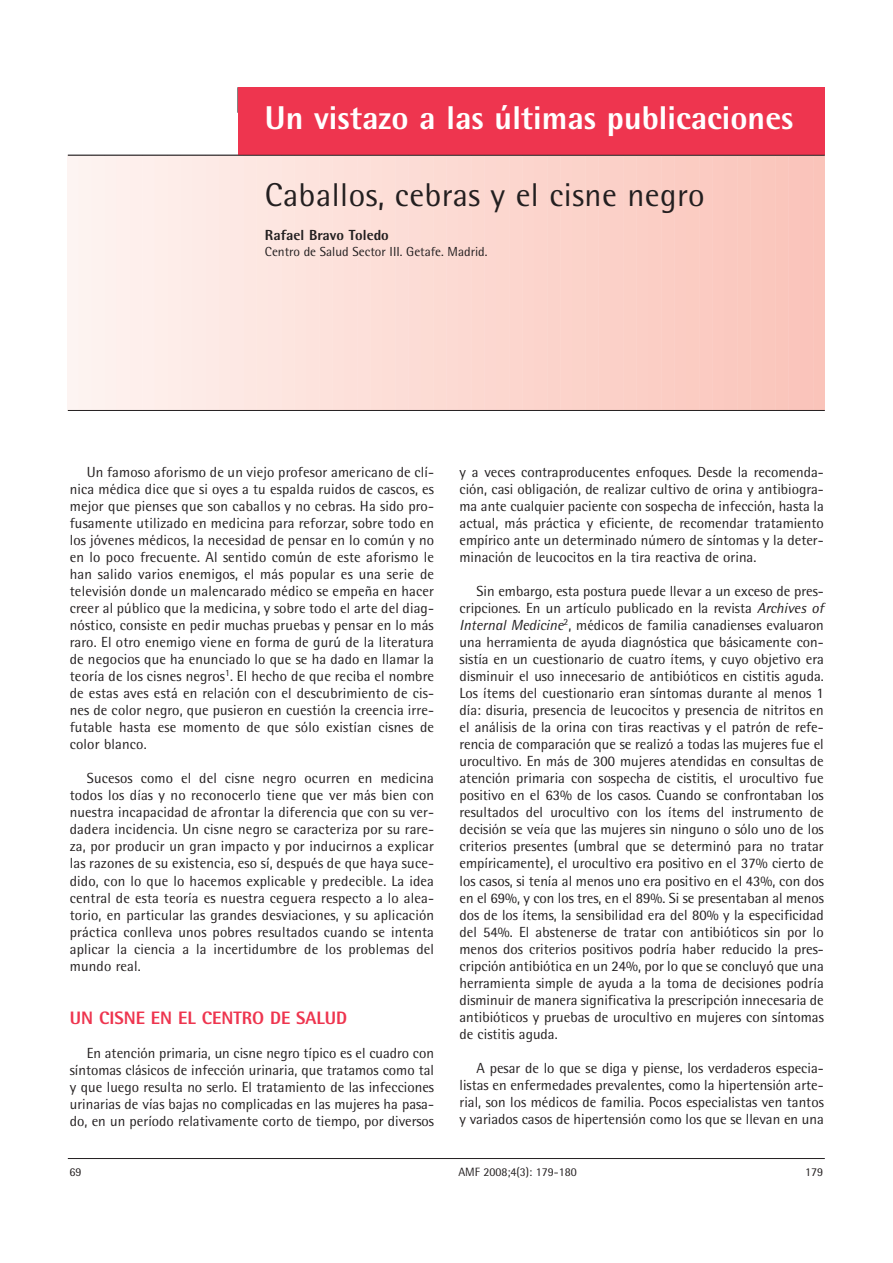
<style>
.page{position:relative;width:893px;height:1263px;background:#fff}
.page>*{position:absolute;margin:0;border:0;box-sizing:border-box;transform-origin:0 0}
.t1{font:800 33px "Rotis Semi Sans";color:#fff}
.t2{font:33px "Rotis Semi Sans";letter-spacing:.015em;color:#231f20}
.t3{font:800 18px "Rotis Semi Sans";color:#ee354f}
.t4{font:14.7px/17px "Rotis Semi Sans";color:#231f20;text-align:justify}
.t5{font:800 14.7px "Rotis Semi Sans";color:#231f20}
.t6{font:13.2px "Rotis Semi Sans";color:#231f20}
.t7{font:12px "Rotis Semi Sans";color:#231f20}
.s1{font-style:italic}
</style>
<div class="page">
<hr style="left:68px;top:1158px;width:757px;height:1px;background:#231f20">
<svg style="left:68px;top:194px;width:757px;height:216px;background:#fcdbd4"></svg>
<div style="left:238px;top:87px;width:587px;height:68px;background:#ee354f"></div>
<div style="left:69px;top:155px;width:7px;height:255px;background:#fdf4f2"></div>
<div style="left:82px;top:155px;width:7px;height:255px;background:#fdf3f0"></div>
<div style="left:94px;top:155px;width:8px;height:255px;background:#fdf2ef"></div>
<div style="left:107px;top:155px;width:7px;height:255px;background:#fdf1ee"></div>
<div style="left:120px;top:155px;width:7px;height:255px;background:#fef0ed"></div>
<div style="left:132px;top:155px;width:8px;height:255px;background:#feefec"></div>
<div style="left:145px;top:155px;width:7px;height:255px;background:#feefec"></div>
<div style="left:158px;top:155px;width:7px;height:255px;background:#feeeea"></div>
<div style="left:170px;top:155px;width:8px;height:255px;background:#feede9"></div>
<div style="left:183px;top:155px;width:7px;height:255px;background:#fdece8"></div>
<div style="left:196px;top:155px;width:7px;height:255px;background:#fdebe7"></div>
<div style="left:208px;top:155px;width:8px;height:255px;background:#fdeae6"></div>
<div style="left:221px;top:155px;width:7px;height:255px;background:#fde9e4"></div>
<div style="left:234px;top:155px;width:7px;height:255px;background:#fde8e4"></div>
<div style="left:246px;top:155px;width:8px;height:255px;background:#fde7e2"></div>
<div style="left:259px;top:155px;width:7px;height:255px;background:#fde7e1"></div>
<div style="left:271px;top:155px;width:8px;height:255px;background:#fde6e1"></div>
<div style="left:284px;top:155px;width:8px;height:255px;background:#fde5df"></div>
<div style="left:297px;top:155px;width:7px;height:255px;background:#fde4de"></div>
<div style="left:309px;top:155px;width:8px;height:255px;background:#fde3dd"></div>
<div style="left:322px;top:155px;width:8px;height:255px;background:#fde2dc"></div>
<div style="left:335px;top:155px;width:7px;height:255px;background:#fde1db"></div>
<div style="left:347px;top:155px;width:8px;height:255px;background:#fde0da"></div>
<div style="left:360px;top:155px;width:8px;height:255px;background:#fde0da"></div>
<div style="left:373px;top:155px;width:7px;height:255px;background:#fddfd8"></div>
<div style="left:385px;top:155px;width:8px;height:255px;background:#fdded7"></div>
<div style="left:398px;top:155px;width:8px;height:255px;background:#fcddd7"></div>
<div style="left:411px;top:155px;width:7px;height:255px;background:#fcdcd6"></div>
<div style="left:423px;top:155px;width:8px;height:255px;background:#fcdcd4"></div>
<div style="left:436px;top:155px;width:8px;height:255px;background:#fcdbd3"></div>
<div style="left:449px;top:155px;width:7px;height:255px;background:#fcdad3"></div>
<div style="left:461px;top:155px;width:8px;height:255px;background:#fcd9d2"></div>
<div style="left:474px;top:155px;width:8px;height:255px;background:#fcd8d0"></div>
<div style="left:487px;top:155px;width:7px;height:255px;background:#fcd7d0"></div>
<div style="left:499px;top:155px;width:8px;height:255px;background:#fcd7cf"></div>
<div style="left:512px;top:155px;width:8px;height:255px;background:#fcd6ce"></div>
<div style="left:525px;top:155px;width:7px;height:255px;background:#fcd5cd"></div>
<div style="left:537px;top:155px;width:8px;height:255px;background:#fcd4cc"></div>
<div style="left:550px;top:155px;width:8px;height:255px;background:#fbd3cb"></div>
<div style="left:563px;top:155px;width:7px;height:255px;background:#fcd3cb"></div>
<div style="left:575px;top:155px;width:8px;height:255px;background:#fbd3ca"></div>
<div style="left:588px;top:155px;width:8px;height:255px;background:#fbd2c9"></div>
<div style="left:601px;top:155px;width:7px;height:255px;background:#fbd1c8"></div>
<div style="left:613px;top:155px;width:8px;height:255px;background:#fbd0c8"></div>
<div style="left:626px;top:155px;width:8px;height:255px;background:#fbd0c7"></div>
<div style="left:639px;top:155px;width:7px;height:255px;background:#fbcfc6"></div>
<div style="left:651px;top:155px;width:8px;height:255px;background:#fbcec5"></div>
<div style="left:664px;top:155px;width:8px;height:255px;background:#fbcdc4"></div>
<div style="left:677px;top:155px;width:7px;height:255px;background:#fbccc3"></div>
<div style="left:689px;top:155px;width:8px;height:255px;background:#fbccc2"></div>
<div style="left:702px;top:155px;width:8px;height:255px;background:#fbcbc2"></div>
<div style="left:715px;top:155px;width:7px;height:255px;background:#fbcac1"></div>
<div style="left:727px;top:155px;width:8px;height:255px;background:#fac9c0"></div>
<div style="left:740px;top:155px;width:8px;height:255px;background:#fac9bf"></div>
<div style="left:753px;top:155px;width:7px;height:255px;background:#fac8be"></div>
<div style="left:765px;top:155px;width:8px;height:255px;background:#fac7bd"></div>
<div style="left:778px;top:155px;width:8px;height:255px;background:#fac6bc"></div>
<div style="left:791px;top:155px;width:7px;height:255px;background:#fac5bc"></div>
<div style="left:803px;top:155px;width:8px;height:255px;background:#fac4bb"></div>
<div style="left:816px;top:155px;width:8px;height:255px;background:#fac4ba"></div>
<hr style="left:68px;top:410px;width:757px;height:1px;background:#231f20">
<hr style="left:68px;top:155px;width:757px;height:1px;background:#231f20">
<h1 class="t1" style="left:265px;top:106px;width:530px">Un vistazo a las últimas publicaciones</h1>
<h1 class="t2" style="left:265px;top:184px;width:441px">Caballos, cebras y el cisne negro</h1>
<p class="t5" style="left:265px;top:230px;width:125px">Rafael Bravo Toledo</p>
<p class="t6" style="left:265px;top:247px;width:224px">Centro de Salud Sector III. Getafe. Madrid.</p>
<p class="t4" style="left:70px;top:465px;width:366px;text-indent:17px">Un famoso aforismo de un viejo profesor americano de clí&shy;nica médica dice que si oyes a tu espalda ruidos de cascos, es mejor que pienses que son caballos y no cebras. Ha sido pro&shy;fusamente utilizado en medicina para reforzar, sobre todo en los jóvenes médicos, la necesidad de pensar en lo común y no en lo poco frecuente. Al sentido común de este aforismo le han salido varios enemigos, el más popular es una serie de televisión donde un malencarado médico se empeña en hacer creer al público que la medicina, y sobre todo el arte del diag&shy;nóstico, consiste en pedir muchas pruebas y pensar en lo más raro. El otro enemigo viene en forma de gurú de la literatura de negocios que ha enunciado lo que se ha dado en llamar la teoría de los cisnes negros<sup>1</sup>. El hecho de que reciba el nombre de estas aves está en relación con el descubrimiento de cis&shy;nes de color negro, que pusieron en cuestión la creencia irre&shy;futable hasta ese momento de que sólo existían cisnes de color blanco.</p>
<p class="t4" style="left:70px;top:771px;width:366px;text-indent:17px">Sucesos como el del cisne negro ocurren en medicina todos los días y no reconocerlo tiene que ver más bien con nuestra incapacidad de afrontar la diferencia que con su ver&shy;dadera incidencia. Un cisne negro se caracteriza por su rare&shy;za, por producir un gran impacto y por inducirnos a explicar las razones de su existencia, eso sí, después de que haya suce&shy;dido, con lo que lo hacemos explicable y predecible. La idea central de esta teoría es nuestra ceguera respecto a lo alea&shy;torio, en particular las grandes desviaciones, y su aplicación práctica conlleva unos pobres resultados cuando se intenta aplicar la ciencia a la incertidumbre de los problemas del mundo real.</p>
<p class="t3" style="left:70px;top:1011px;width:279px">UN CISNE EN EL CENTRO DE SALUD</p>
<p class="t4" style="left:70px;top:1046px;width:366px;text-indent:17px">En atención primaria, un cisne negro típico es el cuadro con síntomas clásicos de infección urinaria, que tratamos como tal y que luego resulta no serlo. El tratamiento de las infecciones urinarias de vías bajas no complicadas en las mujeres ha pasa&shy;do, en un período relativamente corto de tiempo, por diversos</p>
<p class="t4" style="left:459px;top:465px;width:366px">y a veces contraproducentes enfoques. Desde la recomenda&shy;ción, casi obligación, de realizar cultivo de orina y antibiogra&shy;ma ante cualquier paciente con sospecha de infección, hasta la actual, más práctica y eficiente, de recomendar tratamiento empírico ante un determinado número de síntomas y la deter&shy;minación de leucocitos en la tira reactiva de orina.</p>
<p class="t4" style="left:459px;top:584px;width:366px;text-indent:17px">Sin embargo, esta postura puede llevar a un exceso de pres&shy;cripciones. En un artículo publicado en la revista <span class="s1">Archives of Internal Medicine</span><sup>2</sup>, médicos de familia canadienses evaluaron una herramienta de ayuda diagnóstica que básicamente con&shy;sistía en un cuestionario de cuatro ítems, y cuyo objetivo era disminuir el uso innecesario de antibióticos en cistitis aguda.<br>Los ítems del cuestionario eran síntomas durante al menos 1 día: disuria, presencia de leucocitos y presencia de nitritos en el análisis de la orina con tiras reactivas y el patrón de refe&shy;rencia de comparación que se realizó a todas las mujeres fue el urocultivo. En más de 300 mujeres atendidas en consultas de atención primaria con sospecha de cistitis, el urocultivo fue positivo en el 63% de los casos. Cuando se confrontaban los resultados del urocultivo con los ítems del instrumento de decisión se veía que las mujeres sin ninguno o sólo uno de los criterios presentes (umbral que se determinó para no tratar empíricamente), el urocultivo era positivo en el 37% cierto de los casos, si tenía al menos uno era positivo en el 43%, con dos en el 69%, y con los tres, en el 89%. Si se presentaban al menos dos de los ítems, la sensibilidad era del 80% y la especificidad del 54%. El abstenerse de tratar con antibióticos sin por lo menos dos criterios positivos podría haber reducido la pres&shy;cripción antibiótica en un 24%, por lo que se concluyó que una herramienta simple de ayuda a la toma de decisiones podría disminuir de manera significativa la prescripción innecesaria de antibióticos y pruebas de urocultivo en mujeres con síntomas de cistitis aguda.</p>
<p class="t4" style="left:459px;top:1061px;width:366px;text-indent:17px">A pesar de lo que se diga y piense, los verdaderos especia&shy;listas en enfermedades prevalentes, como la hipertensión arte&shy;rial, son los médicos de familia. Pocos especialistas ven tantos y variados casos de hipertensión como los que se llevan en una</p>
<p class="t7" style="left:69px;top:1168px;width:14px">69</p>
<p class="t7" style="left:458px;top:1168px;width:120px">AMF 2008;4(3): 179-180</p>
<p class="t7" style="left:805px;top:1168px;width:20px">179</p>
</div>
